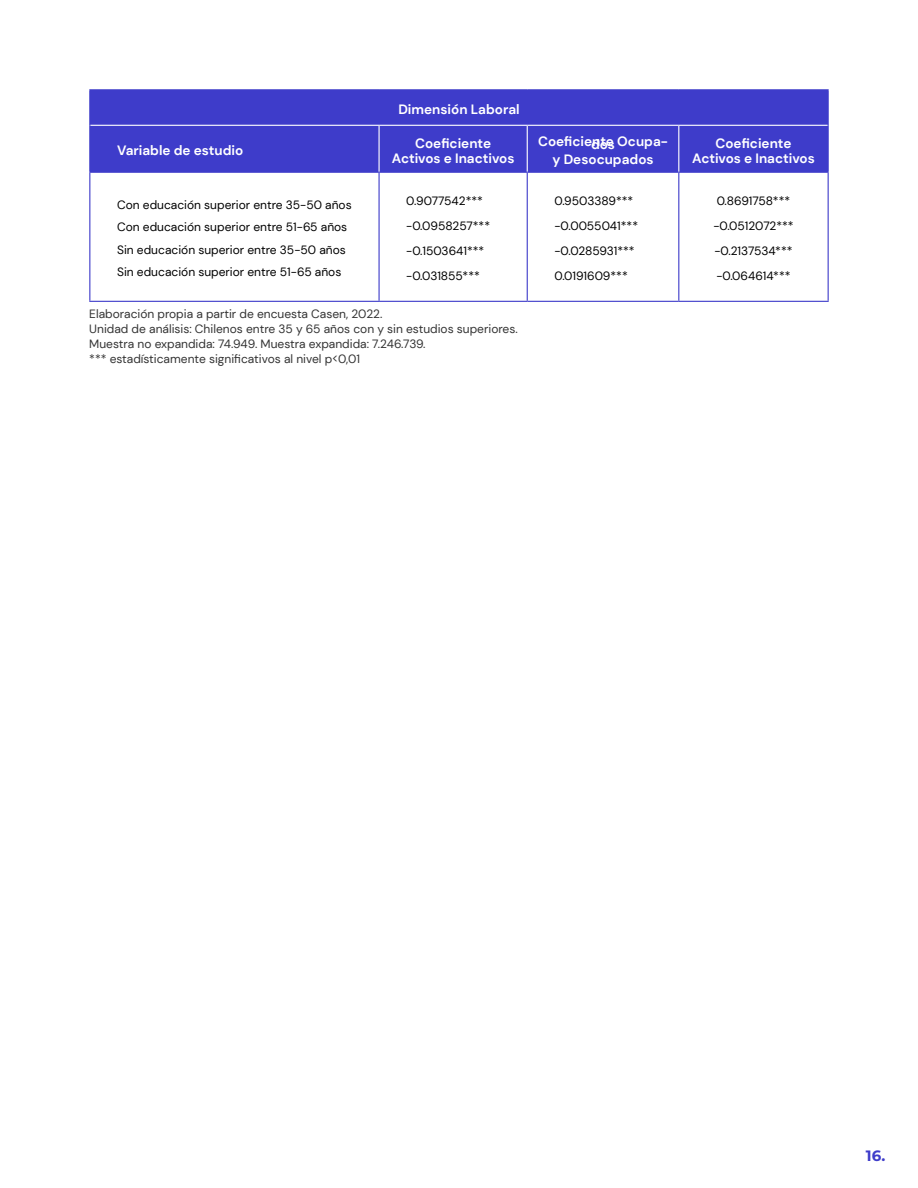
<style>
.page{position:relative;width:918px;height:1188px;background:#fff}
.page>*{position:absolute;margin:0;border:0;box-sizing:border-box;transform-origin:0 0}
.t1{font:700 15px "Montserrat";color:#3e3cca}
.t2{font:700 13.5px/15px "DM Sans";color:#fff;text-align:center}
.t3{font:12px/24.9px "DM Sans";color:#000}
.t4{font:12px/15px "DM Sans";color:#333}
</style>
<div class="page">
<div style="left:90px;top:90px;width:738px;height:82px;background:#3e3cca"></div>
<hr style="left:828px;top:125px;width:1px;height:47px;background:#3e3cca">
<hr style="left:89px;top:89px;width:290px;height:1px;background:#3e3cca">
<hr style="left:89px;top:90px;width:1px;height:35px;background:#3e3cca">
<hr style="left:379px;top:89px;width:148px;height:1px;background:#3e3cca">
<hr style="left:527px;top:89px;width:152px;height:1px;background:#3e3cca">
<hr style="left:679px;top:89px;width:150px;height:1px;background:#3e3cca">
<hr style="left:828px;top:90px;width:1px;height:35px;background:#3e3cca">
<hr style="left:89px;top:125px;width:1px;height:47px;background:#3e3cca">
<hr style="left:89px;top:172px;width:290px;height:1px;background:#3e3cca">
<hr style="left:89px;top:173px;width:1px;height:128px;background:#3e3cca">
<hr style="left:379px;top:172px;width:148px;height:1px;background:#3e3cca">
<hr style="left:379px;top:173px;width:1px;height:128px;background:#3e3cca">
<hr style="left:527px;top:172px;width:152px;height:1px;background:#3e3cca">
<hr style="left:527px;top:173px;width:1px;height:128px;background:#3e3cca">
<hr style="left:679px;top:172px;width:150px;height:1px;background:#3e3cca">
<hr style="left:89px;top:301px;width:290px;height:1px;background:#3e3cca">
<hr style="left:379px;top:301px;width:148px;height:1px;background:#3e3cca">
<hr style="left:527px;top:301px;width:152px;height:1px;background:#3e3cca">
<hr style="left:679px;top:301px;width:150px;height:1px;background:#3e3cca">
<hr style="left:678px;top:173px;width:1px;height:128px;background:#3e3cca">
<hr style="left:828px;top:173px;width:1px;height:128px;background:#3e3cca">
<hr style="left:90px;top:125px;width:289px;height:1px;background:#fff">
<hr style="left:379px;top:125px;width:148px;height:1px;background:#fff">
<hr style="left:527px;top:125px;width:152px;height:1px;background:#fff">
<hr style="left:679px;top:125px;width:149px;height:1px;background:#fff">
<hr style="left:379px;top:126px;width:1px;height:46px;background:#fff">
<hr style="left:527px;top:126px;width:1px;height:46px;background:#fff">
<hr style="left:678px;top:126px;width:1px;height:46px;background:#fff">
<p class="t2" style="left:398px;top:102px;width:123px">Dimensión Laboral</p>
<p class="t2" style="left:117px;top:143px;width:128px">Variable de estudio</p>
<p class="t2" style="left:392px;top:136px;width:124px">Coeficiente<br>Activos e Inactivos</p>
<p class="t2" style="left:538px;top:134px;width:131px">Coeficiente Ocupa-</p>
<p class="t2" style="left:552px;top:137px;width:103px">dos<br>y Desocupados</p>
<p class="t2" style="left:692px;top:136px;width:124px">Coeficiente<br>Activos e Inactivos</p>
<p class="t3" style="left:117px;top:193px;width:236px;line-height:22.5px">Con educación superior entre 35-50 años Con educación superior entre 51-65 años Sin educación superior entre 35-50 años Sin educación superior entre 51-65 años</p>
<p class="t3" style="left:406px;top:189px;width:85px">0.9077542*** -0.0958257*** -0.1503641*** -0.031855***</p>
<p class="t3" style="left:555px;top:189px;width:85px">0.9503389*** -0.0055041*** -0.0285931***<br>0.0191609***</p>
<p class="t3" style="left:713px;top:189px;width:82px">0.8691758*** -0.0512072*** -0.2137534*** -0.064614***</p>
<p class="t4" style="left:89px;top:306px;width:430px">Elaboración propia a partir de encuesta Casen, 2022.<br>Unidad de análisis: Chilenos entre 35 y 65 años con y sin estudios superiores.<br>Muestra no expandida: 74.949. Muestra expandida: 7.246.739.<br>*** estadísticamente significativos al nivel p&lt;0,01</p>
<p class="t1" style="left:866px;top:1145px;width:21px">16.</p>
</div>
